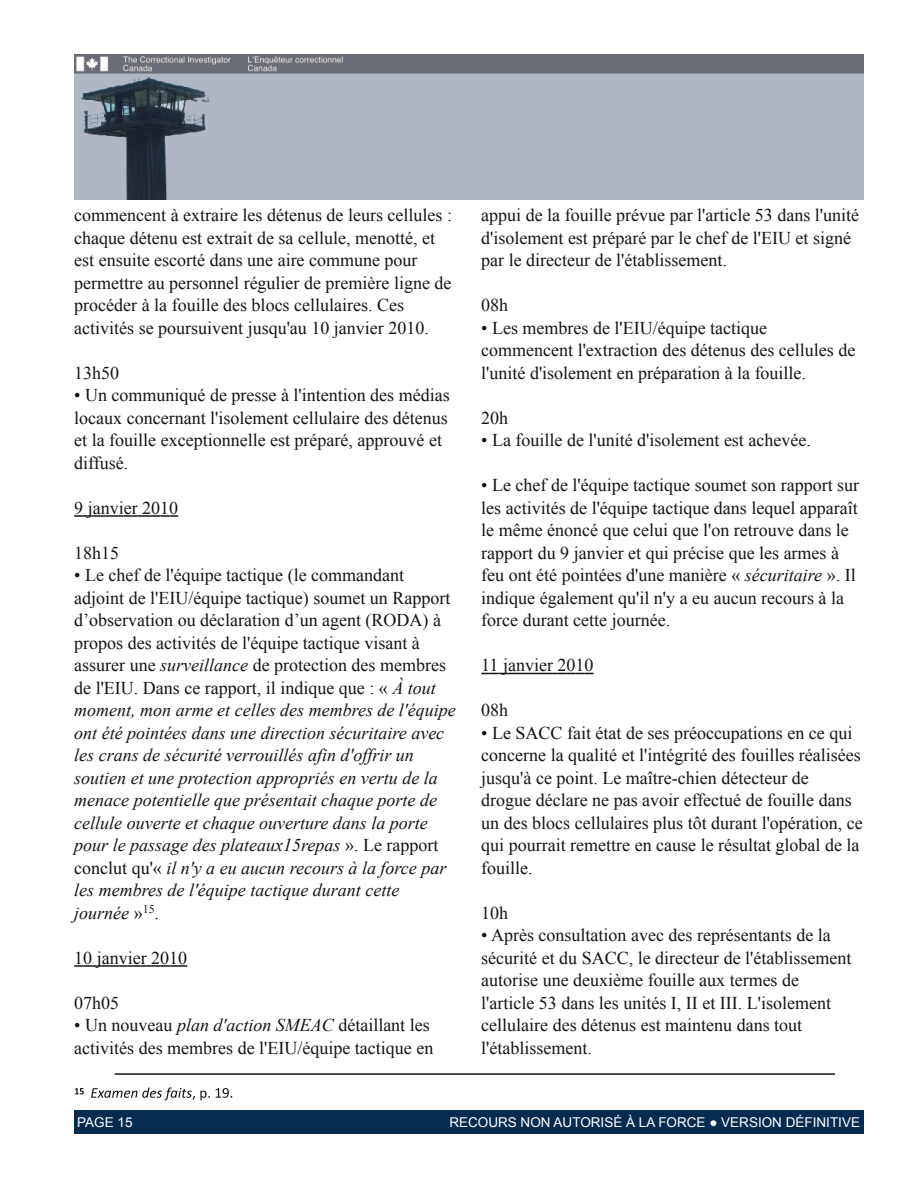
<style>
.page{position:relative;width:918px;height:1188px;background:#fff}
.page>*{position:absolute;margin:0;border:0;box-sizing:border-box;transform-origin:0 0}
.t1{font:18px/22.5px "Times New Roman";color:#161413}
.t2{font:italic 18px/22.5px "Times New Roman";color:#161413}
.t3{font:13.5px "Arial";color:#fff}
.s1{font-style:normal}
.s2{font-style:italic}
</style>
<div class="page">
<img style="left:74px;top:54px;width:790px;height:146px">
<div style="left:74px;top:1110px;width:790px;height:24px;background:#052b50"></div>
<svg style="left:74px;top:515px;width:104px;height:2px"></svg>
<svg style="left:74px;top:965px;width:113px;height:2px"></svg>
<svg style="left:481px;top:673px;width:113px;height:1px"></svg>
<svg style="left:91px;top:1087px;width:119px;height:13px"></svg>
<svg style="left:216px;top:1088px;width:16px;height:10px"></svg>
<svg style="left:75px;top:1088px;width:9px;height:6px"></svg>
<hr style="left:115px;top:1073px;width:720px;height:2px;background:#161413">
<p class="t1" style="left:74px;top:204px;width:379px">commencent à extraire les détenus de leurs cellules : chaque détenu est extrait de sa cellule, menotté, et est ensuite escorté dans une aire commune pour permettre au personnel régulier de première ligne de procéder à la fouille des blocs cellulaires. Ces activités se poursuivent jusqu'au 10 janvier 2010.</p>
<p class="t1" style="left:74px;top:361px;width:46px">13h50</p>
<p class="t1" style="left:74px;top:384px;width:377px">• Un communiqué de presse à l'intention des médias locaux concernant l'isolement cellulaire des détenus et la fouille exceptionnelle est préparé, approuvé et diffusé.</p>
<p class="t1" style="left:74px;top:496px;width:105px">9 janvier 2010</p>
<p class="t1" style="left:74px;top:541px;width:46px">18h15</p>
<p class="t2" style="left:74px;top:564px;width:383px"><span class="s1">• Le chef de l'équipe tactique (le commandant adjoint de l'EIU/équipe tactique) soumet un Rapport d’observation ou déclaration d’un agent (RODA) à propos des activités de l'équipe tactique visant à assurer une</span> surveillance <span class="s1">de protection des membres de l'EIU. Dans ce rapport, il indique que : «</span> À tout moment, mon arme et celles des membres de l'équipe ont été pointées dans une direction sécuritaire avec les crans de sécurité verrouillés afin d'offrir un soutien et une protection appropriés en vertu de la menace potentielle que présentait chaque porte de cellule ouverte et chaque ouverture dans la porte pour le passage des plateaux15repas <span class="s1">». Le rapport conclut qu'«</span> il n'y a eu aucun recours à la force par les membres de l'équipe tactique durant cette journée <span class="s1">»</span><sup>15</sup><span class="s1">.</span></p>
<p class="t1" style="left:74px;top:946px;width:114px">10 janvier 2010</p>
<p class="t1" style="left:74px;top:991px;width:46px">07h05</p>
<p class="t1" style="left:74px;top:1014px;width:361px">• Un nouveau <span class="s2">plan d'action SMEAC</span> détaillant les activités des membres de l'EIU/équipe tactique en</p>
<p class="t1" style="left:481px;top:204px;width:379px">appui de la fouille prévue par l'article 53 dans l'unité d'isolement est préparé par le chef de l'EIU et signé par le directeur de l'établissement.</p>
<p class="t1" style="left:481px;top:294px;width:28px">08h</p>
<p class="t1" style="left:481px;top:316px;width:376px">• Les membres de l'EIU/équipe tactique commencent l'extraction des détenus des cellules de l'unité d'isolement en préparation à la fouille.</p>
<p class="t1" style="left:481px;top:406px;width:28px">20h</p>
<p class="t1" style="left:481px;top:429px;width:331px">• La fouille de l'unité d'isolement est achevée.</p>
<p class="t1" style="left:481px;top:474px;width:379px">• Le chef de l'équipe tactique soumet son rapport sur les activités de l'équipe tactique dans lequel apparaît le même énoncé que celui que l'on retrouve dans le rapport du 9 janvier et qui précise que les armes à feu ont été pointées d'une manière « <span class="s2">sécuritaire</span> ». Il indique également qu'il n'y a eu aucun recours à la force durant cette journée.</p>
<p class="t1" style="left:481px;top:654px;width:114px">11 janvier 2010</p>
<p class="t1" style="left:481px;top:699px;width:28px">08h</p>
<p class="t1" style="left:481px;top:721px;width:383px">• Le SACC fait état de ses préoccupations en ce qui concerne la qualité et l'intégrité des fouilles réalisées jusqu'à ce point. Le maître-chien détecteur de drogue déclare ne pas avoir effectué de fouille dans un des blocs cellulaires plus tôt durant l'opération, ce qui pourrait remettre en cause le résultat global de la fouille.</p>
<p class="t1" style="left:481px;top:901px;width:28px">10h</p>
<p class="t1" style="left:481px;top:924px;width:372px">• Après consultation avec des représentants de la sécurité et du SACC, le directeur de l'établissement autorise une deuxième fouille aux termes de l'article 53 dans les unités I, II et III. L'isolement cellulaire des détenus est maintenu dans tout l'établissement.</p>
<p class="t3" style="left:77px;top:1114px;width:57px">PAGE 15</p>
<p class="t3" style="left:449px;top:1115px;width:412px">RECOURS NON AUTORISÉ À LA FORCE ● VERSION DÉFINITIVE</p>
</div>
